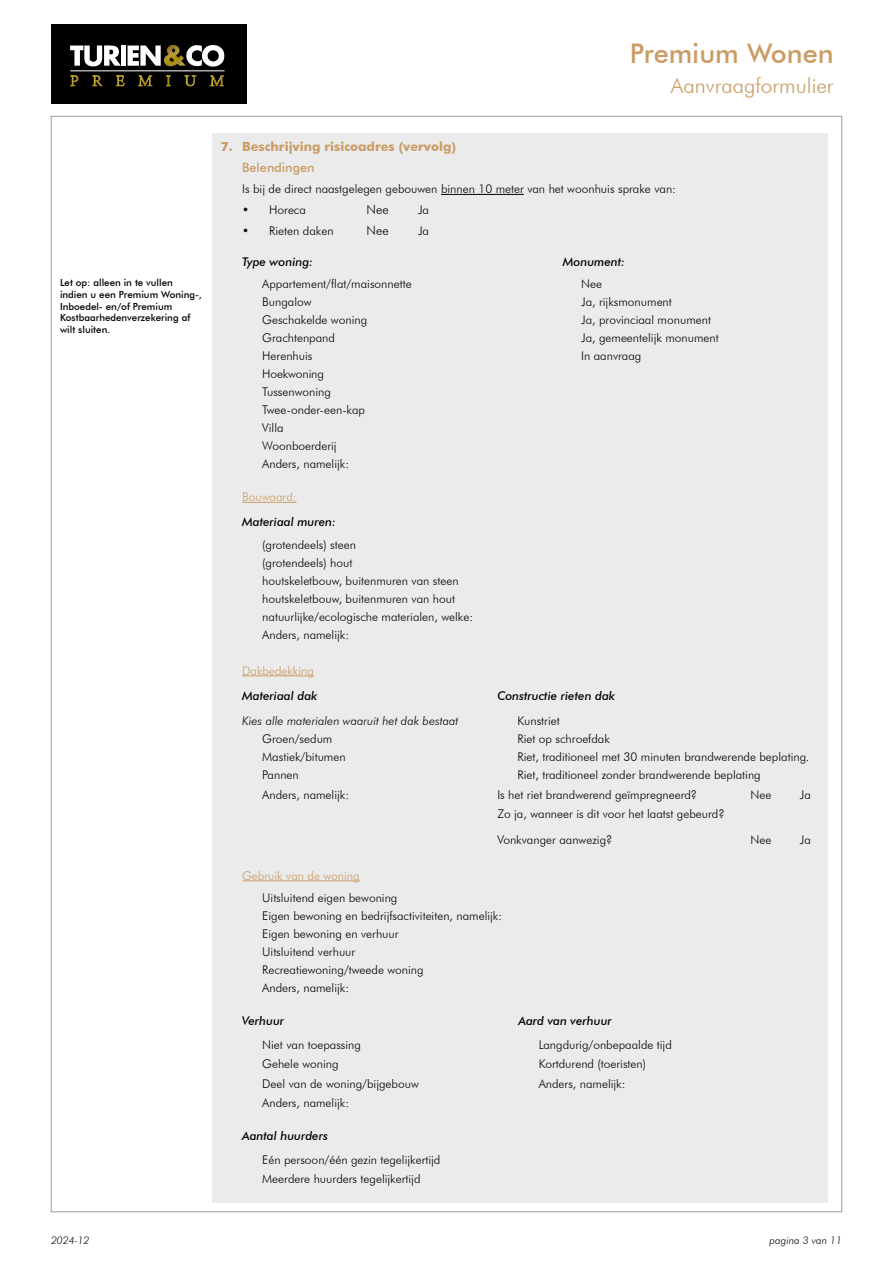
<style>
.page{position:relative;width:893px;height:1263px;background:#fff}
.page>*{position:absolute;margin:0;border:0;box-sizing:border-box;transform-origin:0 0}
.t1{font:500 27px "Futura BT";color:#ca9c64}
.t2{font:300 21px "Futura BT";color:#ca9c64}
.t3{font:700 12.75px "Futura BT";color:#ca9c64}
.t4{font:500 12.75px "Futura BT";color:#ca9c64}
.t5{font:300 12.75px "Futura BT";color:#000}
.t6{font:300 12px/18px "Futura BT";color:#000}
.t7{font:italic 500 12px "Futura BT";color:#000}
.t8{font:300 12px "Futura BT";color:#ca9c64}
.t9{font:italic 300 12px "Futura BT";color:#000}
.t10{font:italic 300 10.5px "Futura BT";color:#000}
.t11{font:500 9.75px/11.7px "Futura BT";color:#000}
</style>
<div class="page">
<div style="left:212px;top:133px;width:616px;height:1069px;background:#ebebeb"></div>
<div style="left:51px;top:24px;width:195px;height:80px;background:#000"></div>
<hr style="left:70px;top:71px;width:155px;height:1px;background:#fff">
<svg style="left:70px;top:44px;width:154px;height:43px"></svg>
<hr style="left:441px;top:194px;width:83px;height:1px;background:#000">
<hr style="left:242px;top:502px;width:55px;height:1px;background:#ca9c64">
<hr style="left:242px;top:676px;width:72px;height:1px;background:#ca9c64">
<hr style="left:242px;top:881px;width:118px;height:1px;background:#ca9c64">
<p class="t11" style="left:60px;top:277px;width:143px">Let op: alleen in te vullen indien u een Premium Woning-,<br>Inboedel- en/of Premium<br>Kostbaarhedenverzekering af wilt sluiten.</p>
<h1 class="t1" style="left:630px;top:37px;width:205px">Premium Wonen</h1>
<h2 class="t2" style="left:671px;top:73px;width:164px">Aanvraagformulier</h2>
<p class="t3" style="left:221px;top:139px;width:237px">7. Beschrijving risicoadres (vervolg)</p>
<p class="t4" style="left:242px;top:160px;width:74px">Belendingen</p>
<p class="t6" style="left:242px;top:180px;width:435px">Is bij de direct naastgelegen gebouwen binnen 10 meter van het woonhuis sprake van:</p>
<p class="t6" style="left:242px;top:201px;width:65px">• Horeca</p>
<p class="t5" style="left:367px;top:202px;width:24px">Nee</p>
<p class="t6" style="left:418px;top:201px;width:12px">Ja</p>
<p class="t6" style="left:242px;top:222px;width:93px">• Rieten daken</p>
<p class="t5" style="left:367px;top:223px;width:24px">Nee</p>
<p class="t6" style="left:418px;top:222px;width:12px">Ja</p>
<p class="t7" style="left:242px;top:254px;width:72px">Type woning:</p>
<p class="t7" style="left:563px;top:254px;width:64px">Monument:</p>
<p class="t6" style="left:262px;top:275px;width:151px">Appartement/flat/maisonnette</p>
<p class="t6" style="left:581px;top:275px;width:22px">Nee</p>
<p class="t6" style="left:262px;top:293px;width:51px">Bungalow</p>
<p class="t6" style="left:581px;top:293px;width:92px">Ja, rijksmonument</p>
<p class="t6" style="left:262px;top:311px;width:106px">Geschakelde woning</p>
<p class="t6" style="left:581px;top:311px;width:131px">Ja, provinciaal monument</p>
<p class="t6" style="left:262px;top:329px;width:74px">Grachtenpand</p>
<p class="t6" style="left:581px;top:329px;width:139px">Ja, gemeentelijk monument</p>
<p class="t6" style="left:262px;top:347px;width:52px">Herenhuis</p>
<p class="t6" style="left:581px;top:347px;width:62px">In aanvraag</p>
<p class="t6" style="left:262px;top:365px;width:104px">Hoekwoning<br>Tussenwoning<br>Twee-onder-een-kap<br>Villa<br>Woonboerderij<br>Anders, namelijk:</p>
<p class="t8" style="left:242px;top:489px;width:56px">Bouwaard:</p>
<p class="t7" style="left:242px;top:515px;width:95px">Materiaal muren:</p>
<p class="t6" style="left:262px;top:535px;width:212px">(grotendeels) steen<br>(grotendeels) hout<br>houtskeletbouw, buitenmuren van steen houtskeletbouw, buitenmuren van hout natuurlijke/ecologische materialen, welke:<br>Anders, namelijk:</p>
<p class="t8" style="left:242px;top:663px;width:73px">Dakbedekking</p>
<p class="t7" style="left:242px;top:688px;width:77px">Materiaal dak</p>
<p class="t7" style="left:497px;top:688px;width:119px">Constructie rieten dak</p>
<p class="t9" style="left:242px;top:713px;width:218px">Kies alle materialen waaruit het dak bestaat</p>
<p class="t6" style="left:517px;top:712px;width:44px">Kunstriet</p>
<p class="t6" style="left:262px;top:730px;width:72px">Groen/sedum</p>
<p class="t6" style="left:517px;top:730px;width:94px">Riet op schroefdak</p>
<p class="t6" style="left:262px;top:748px;width:85px">Mastiek/bitumen</p>
<p class="t6" style="left:517px;top:748px;width:293px">Riet, traditioneel met 30 minuten brandwerende beplating.</p>
<p class="t6" style="left:262px;top:766px;width:38px">Pannen</p>
<p class="t6" style="left:517px;top:766px;width:245px">Riet, traditioneel zonder brandwerende beplating</p>
<p class="t6" style="left:262px;top:785px;width:88px">Anders, namelijk:</p>
<p class="t6" style="left:497px;top:785px;width:201px">Is het riet brandwerend geïmpregneerd?</p>
<p class="t6" style="left:750px;top:785px;width:22px">Nee</p>
<p class="t6" style="left:800px;top:785px;width:12px">Ja</p>
<p class="t6" style="left:497px;top:801px;width:229px;line-height:25.5px">Zo ja, wanneer is dit voor het laatst gebeurd?<br>Vonkvanger aanwezig?</p>
<p class="t6" style="left:750px;top:830px;width:22px">Nee</p>
<p class="t6" style="left:800px;top:830px;width:12px">Ja</p>
<p class="t8" style="left:242px;top:868px;width:119px">Gebruik van de woning</p>
<p class="t6" style="left:262px;top:888px;width:241px">Uitsluitend eigen bewoning<br>Eigen bewoning en bedrijfsactiviteiten, namelijk:<br>Eigen bewoning en verhuur<br>Uitsluitend verhuur<br>Recreatiewoning/tweede woning<br>Anders, namelijk:</p>
<p class="t7" style="left:242px;top:1013px;width:43px">Verhuur</p>
<p class="t7" style="left:519px;top:1013px;width:95px">Aard van verhuur</p>
<p class="t6" style="left:262px;top:1035px;width:100px">Niet van toepassing</p>
<p class="t6" style="left:539px;top:1035px;width:135px">Langdurig/onbepaalde tijd</p>
<p class="t6" style="left:262px;top:1055px;width:78px">Gehele woning</p>
<p class="t6" style="left:539px;top:1055px;width:109px">Kortdurend (toeristen)</p>
<p class="t6" style="left:262px;top:1074px;width:158px">Deel van de woning/bijgebouw</p>
<p class="t6" style="left:539px;top:1074px;width:88px">Anders, namelijk:</p>
<p class="t6" style="left:262px;top:1094px;width:88px">Anders, namelijk:</p>
<p class="t7" style="left:242px;top:1128px;width:87px">Aantal huurders</p>
<p class="t6" style="left:262px;top:1150px;width:180px;line-height:19.5px">Eén persoon/één gezin tegelijkertijd<br>Meerdere huurders tegelijkertijd</p>
<p class="t10" style="left:51px;top:1234px;width:40px">2024-12</p>
<p class="t10" style="left:770px;top:1234px;width:74px">pagina 3 van 11</p>
</div>
